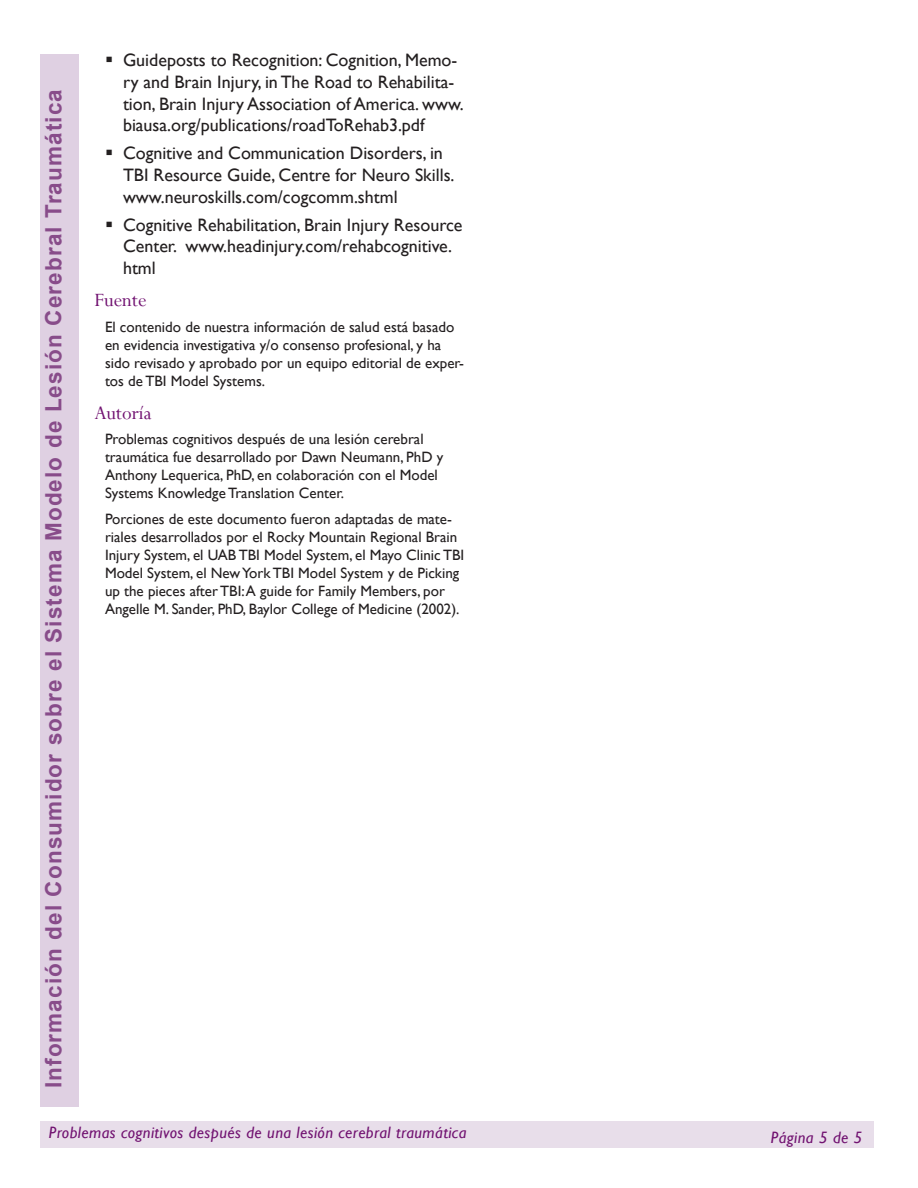
<style>
.page{position:relative;width:918px;height:1188px;background:#fff}
.page>*{position:absolute;margin:0;border:0;box-sizing:border-box;transform-origin:0 0}
.t1{font:700 22.5px "Arial";letter-spacing:.05em;color:#884c8a}
.Subhead_2{font:21px "Perpetua";color:#711271}
.Bullet_1{font:18px/21.6px "Gill Sans";color:#231f20}
.footer_text{font:italic 16.5px "Gill Sans";letter-spacing:.025em;color:#711271}
.body_text_small{font:15px/18px "Gill Sans";color:#231f20}
</style>
<div class="page">
<div style="left:40px;top:54px;width:38px;height:1053px;background:#dfd0e2"></div>
<div style="left:40px;top:1121px;width:834px;height:27px;background:#e8deea"></div>
<h1 class="t1" style="left:39px;top:1088px;width:1001px;rotate:-90deg">Información del Consumidor sobre el Sistema Modelo de Lesión Cerebral Traumática</h1>
<p class="Bullet_1" style="left:123px;top:50px;width:342px">Guideposts to Recognition: Cognition, Memo&shy;ry and Brain Injury, in The Road to Rehabilita&shy;tion, Brain Injury Association of America. www. biausa.org/publications/roadToRehab3.pdf</p>
<p class="Bullet_1" style="left:123px;top:143px;width:333px">Cognitive and Communication Disorders, in<br>TBI Resource Guide, Centre for Neuro Skills. www.neuroskills.com/cogcomm.shtml</p>
<p class="Bullet_1" style="left:123px;top:214px;width:341px">Cognitive Rehabilitation, Brain Injury Resource<br>Center. www.headinjury.com/rehabcognitive. html</p>
<p class="Subhead_2" style="left:94px;top:287px;width:54px">Fuente</p>
<p class="body_text_small" style="left:105px;top:318px;width:361px">El contenido de nuestra información de salud está basado en evidencia investigativa y/o consenso profesional, y ha sido revisado y aprobado por un equipo editorial de exper&shy;tos de TBI Model Systems.</p>
<p class="Subhead_2" style="left:94px;top:399px;width:58px">Autoría</p>
<p class="body_text_small" style="left:105px;top:430px;width:340px">Problemas cognitivos después de una lesión cerebral traumática fue desarrollado por Dawn Neumann, PhD y Anthony Lequerica, PhD, en colaboración con el Model Systems Knowledge Translation Center.</p>
<p class="body_text_small" style="left:105px;top:510px;width:361px">Porciones de este documento fueron adaptadas de mate&shy;riales desarrollados por el Rocky Mountain Regional Brain Injury System, el UAB TBI Model System, el Mayo Clinic TBI Model System, el New York TBI Model System y de Picking up the pieces after TBI: A guide for Family Members, por Angelle M. Sander, PhD, Baylor College of Medicine (2002).</p>
<p class="footer_text" style="left:49px;top:1123px;width:419px">Problemas cognitivos después de una lesión cerebral traumática</p>
<p class="footer_text" style="left:771px;top:1128px;width:93px">Página 5 de 5</p>
</div>
